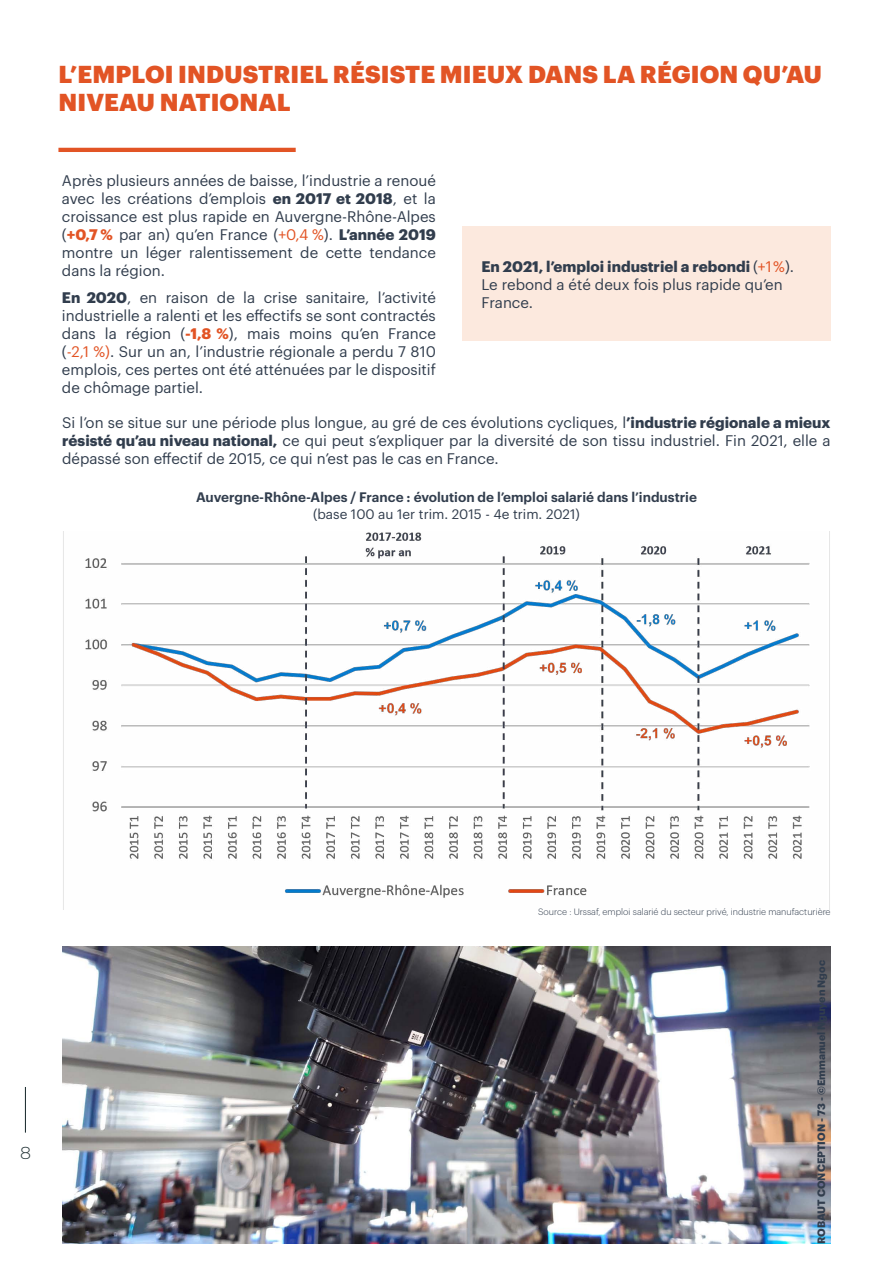
<style>
.page{position:relative;width:893px;height:1263px;background:#fff}
.page>*{position:absolute;margin:0;border:0;box-sizing:border-box;transform-origin:0 0}
.t1{font:900 24px/28.8px "Graphik";letter-spacing:.005em;color:#e25425}
.t2{font:300 17.25px "Montserrat";color:#233336}
.t3{font:15px/18px "Graphik";color:#313d4d;text-align:justify}
.t4{font:600 13.5px "Graphik";color:#313d4d}
.t5{font:13.5px "Graphik";color:#313d4d}
.t6{font:700 10.5px "Graphik";color:#313d4d}
.t7{font:300 9px "Graphik";color:#313d4d}
.s1{font-weight:700}
.s2{font-weight:700;color:#e25425}
.s3{color:#e25425}
</style>
<div class="page">
<hr style="left:25px;top:1087px;width:1px;height:45px;background:#233336">
<hr style="left:58px;top:148px;width:238px;height:4px;background:#e25425">
<img style="left:63px;top:531px;width:767px;height:378px">
<div style="left:462px;top:226px;width:369px;height:115px;background:#fce9de"></div>
<img style="left:63px;top:947px;width:767px;height:297px">
<h1 class="t1" style="left:59px;top:57px;width:765px">L’EMPLOI INDUSTRIEL RÉSISTE MIEUX DANS LA RÉGION QU’AU<br>NIVEAU NATIONAL</h1>
<p class="t3" style="left:62px;top:171px;width:375px">Après plusieurs années de baisse, l’industrie a renoué avec les créations d’emplois <span class="s1">en 2017 et 2018</span>, et la croissance est plus rapide en Auvergne-Rhône-Alpes (<span class="s2">+0,7 %</span> par an) qu’en France (<span class="s3">+0,4 %</span>). <span class="s1">L’année 2019 </span>montre un léger ralentissement de cette tendance dans la région.</p>
<p class="t3" style="left:62px;top:287px;width:375px"><span class="s1">En 2020</span>, en raison de la crise sanitaire, l’activité industrielle a ralenti et les effectifs se sont contractés dans la région (<span class="s2">-1,8 %</span>), mais moins qu’en France (<span class="s3">-2,1 %)</span>. Sur un an, l’industrie régionale a perdu 7 810 emplois, ces pertes ont été atténuées par le dispositif de chômage partiel.</p>
<p class="t3" style="left:62px;top:412px;width:770px">Si l’on se situe sur une période plus longue, au gré de ces évolutions cycliques, l<span class="s1">’industrie régionale a mieux résisté qu’au niveau national,</span> ce qui peut s’expliquer par la diversité de son tissu industriel. Fin 2021, elle a dépassé son effectif de 2015, ce qui n’est pas le cas en France.</p>
<p class="t4" style="left:196px;top:487px;width:502px">Auvergne-Rhône-Alpes / France : évolution de l’emploi salarié dans l’industrie</p>
<p class="t5" style="left:313px;top:504px;width:268px">(base 100 au 1er trim. 2015 - 4e trim. 2021)</p>
<p class="t3" style="left:481px;top:256px;width:314px;text-align:left"><span class="s1">En 2021, l’emploi industriel a rebondi</span> (<span class="s3">+1 %</span>).<br>Le rebond a été deux fois plus rapide qu’en<br>France.</p>
<p class="t2" style="left:20px;top:1141px;width:12px">8</p>
<p class="t7" style="left:538px;top:905px;width:294px">Source : Urssaf, emploi salarié du secteur privé, industrie manufacturière</p>
<p class="t6" style="left:813px;top:1244px;width:285px;rotate:-90deg">ROBAUT CONCEPTION - 73 - ©Emmanuel Nguyen Ngoc</p>
</div>
